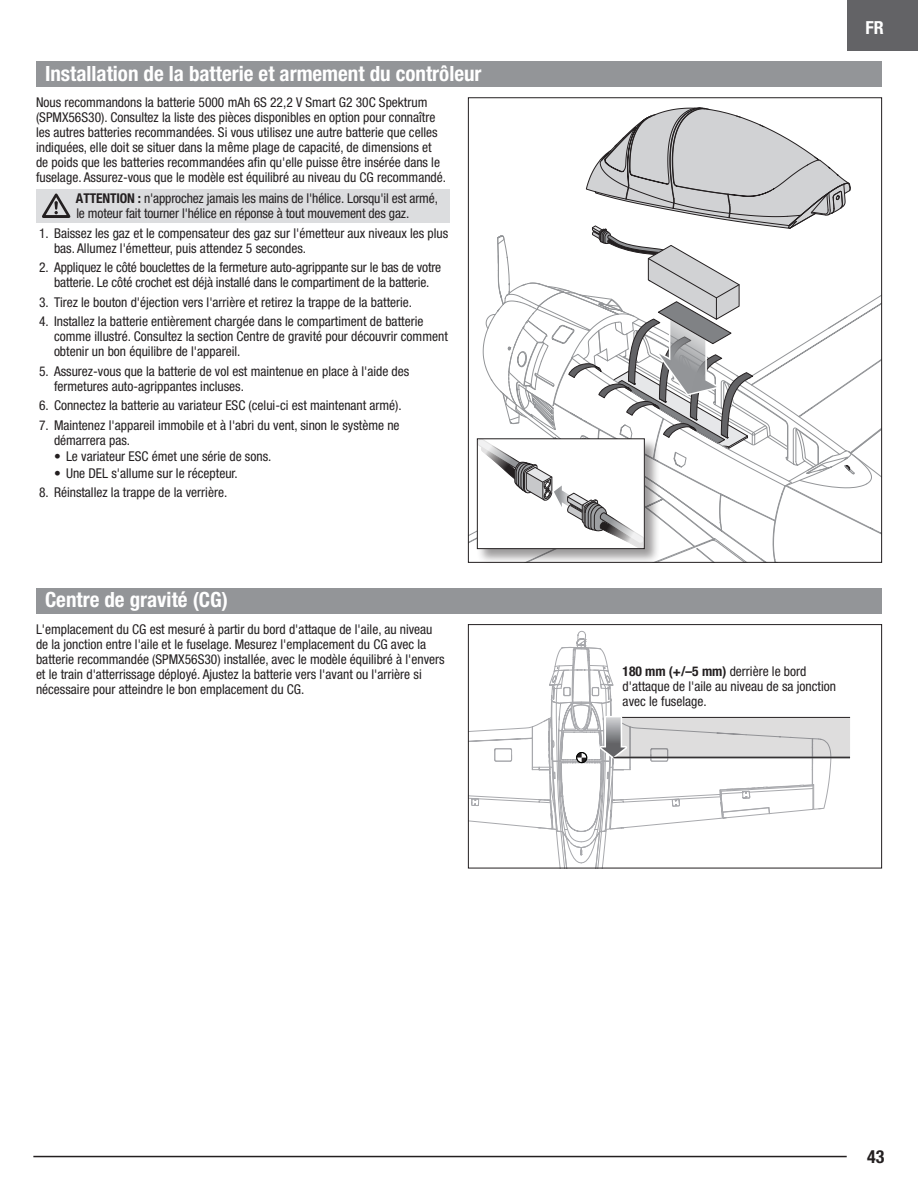
<style>
.page{position:relative;width:918px;height:1188px;background:#fff}
.page>*{position:absolute;margin:0;border:0;box-sizing:border-box;transform-origin:0 0}
.EFL_Main_Header{font:700 condensed 21px "Helvetica Neue LT Std";color:#fff}
.t1{font:700 condensed 18px "Helvetica Neue LT Std";color:#fff}
.t2{font:700 condensed 18px "Helvetica Neue LT Std";color:#231f20}
.EFL_Body{font:condensed 13.5px/15px "Helvetica Neue LT Std";color:#231f20}
.EFL_Cautions_and_War{font:condensed 13.5px/15px "Helvetica Neue LT Std";letter-spacing:-.01em;color:#231f20}
.s1{font-weight:700}
</style>
<div class="page">
<div style="left:847px;top:0;width:71px;height:51px;background:#636366"></div>
<hr style="left:33px;top:1156px;width:814px;height:1px;background:#231f20">
<div style="left:36px;top:588px;width:846px;height:26px;background:#939598"></div>
<div style="left:36px;top:61px;width:846px;height:26px;background:#939598"></div>
<svg style="left:468px;top:97px;width:414px;height:1061px"></svg>
<div style="left:477px;top:438px;width:168px;height:111px;border:1px solid #231f20"></div>
<div style="left:36px;top:189px;width:414px;height:34px;background:#dcdddf"></div>
<svg style="left:42px;top:194px;width:28px;height:24px"></svg>
<p class="EFL_Main_Header" style="left:45px;top:60px;width:438px">Installation de la batterie et armement du contrôleur</p>
<p class="EFL_Body" style="left:36px;top:95px;width:412px">Nous recommandons la batterie 5000 mAh 6S 22,2 V Smart G2 30C Spektrum (SPMX56S30). Consultez la liste des pièces disponibles en option pour connaître les autres batteries recommandées. Si vous utilisez une autre batterie que celles indiquées, elle doit se situer dans la même plage de capacité, de dimensions et de poids que les batteries recommandées afin qu'elle puisse être insérée dans le fuselage. Assurez-vous que le modèle est équilibré au niveau du CG recommandé.</p>
<p class="EFL_Cautions_and_War" style="left:76px;top:191px;width:363px"><span class="s1">ATTENTION :</span> n'approchez jamais les mains de l'hélice. Lorsqu'il est armé, le moteur fait tourner l'hélice en réponse à tout mouvement des gaz.</p>
<p class="EFL_Body" style="left:54px;top:225px;width:396px;text-indent:-15px">1. Baissez les gaz et le compensateur des gaz sur l'émetteur aux niveaux les plus bas. Allumez l'émetteur, puis attendez 5 secondes.</p>
<p class="EFL_Body" style="left:39px;top:260px;width:404px;text-align:center">2. Appliquez le côté bouclettes de la fermeture auto-agrippante sur le bas de votre batterie. Le côté crochet est déjà installé dans le compartiment de la batterie.</p>
<p class="EFL_Body" style="left:39px;top:294px;width:375px">3. Tirez le bouton d'éjection vers l'arrière et retirez la trappe de la batterie.</p>
<p class="EFL_Body" style="left:54px;top:314px;width:395px;text-indent:-15px">4. Installez la batterie entièrement chargée dans le compartiment de batterie comme illustré. Consultez la section Centre de gravité pour découvrir comment obtenir un bon équilibre de l'appareil.</p>
<p class="EFL_Body" style="left:54px;top:363px;width:357px;text-indent:-15px">5. Assurez-vous que la batterie de vol est maintenue en place à l'aide des fermetures auto-agrippantes incluses.</p>
<p class="EFL_Body" style="left:39px;top:398px;width:364px">6. Connectez la batterie au variateur ESC (celui-ci est maintenant armé).</p>
<p class="EFL_Body" style="left:54px;top:417px;width:347px;text-indent:-15px">7. Maintenez l'appareil immobile et à l'abri du vent, sinon le système ne démarrera pas.</p>
<p class="EFL_Body" style="left:54px;top:449px;width:219px">• Le variateur ESC émet une série de sons.</p>
<p class="EFL_Body" style="left:54px;top:465px;width:185px">• Une DEL s'allume sur le récepteur.</p>
<p class="EFL_Body" style="left:39px;top:485px;width:190px">8. Réinstallez la trappe de la verrière.</p>
<p class="EFL_Main_Header" style="left:45px;top:587px;width:185px">Centre de gravité (CG)</p>
<p class="EFL_Body" style="left:36px;top:621px;width:410px">L'emplacement du CG est mesuré à partir du bord d'attaque de l'aile, au niveau de la jonction entre l'aile et le fuselage. Mesurez l'emplacement du CG avec la batterie recommandée (SPMX56S30) installée, avec le modèle équilibré à l'envers et le train d'atterrissage déployé. Ajustez la batterie vers l'avant ou l'arrière si nécessaire pour atteindre le bon emplacement du CG.</p>
<h2 class="t1" style="left:865px;top:17px;width:20px">FR</h2>
<p class="EFL_Body" style="left:623px;top:664px;width:215px"><span class="s1">180 mm (+/–5 mm)</span> derrière le bord d'attaque de l'aile au niveau de sa jonction avec le fuselage.</p>
<h2 class="t2" style="left:867px;top:1146px;width:19px">43</h2>
</div>
